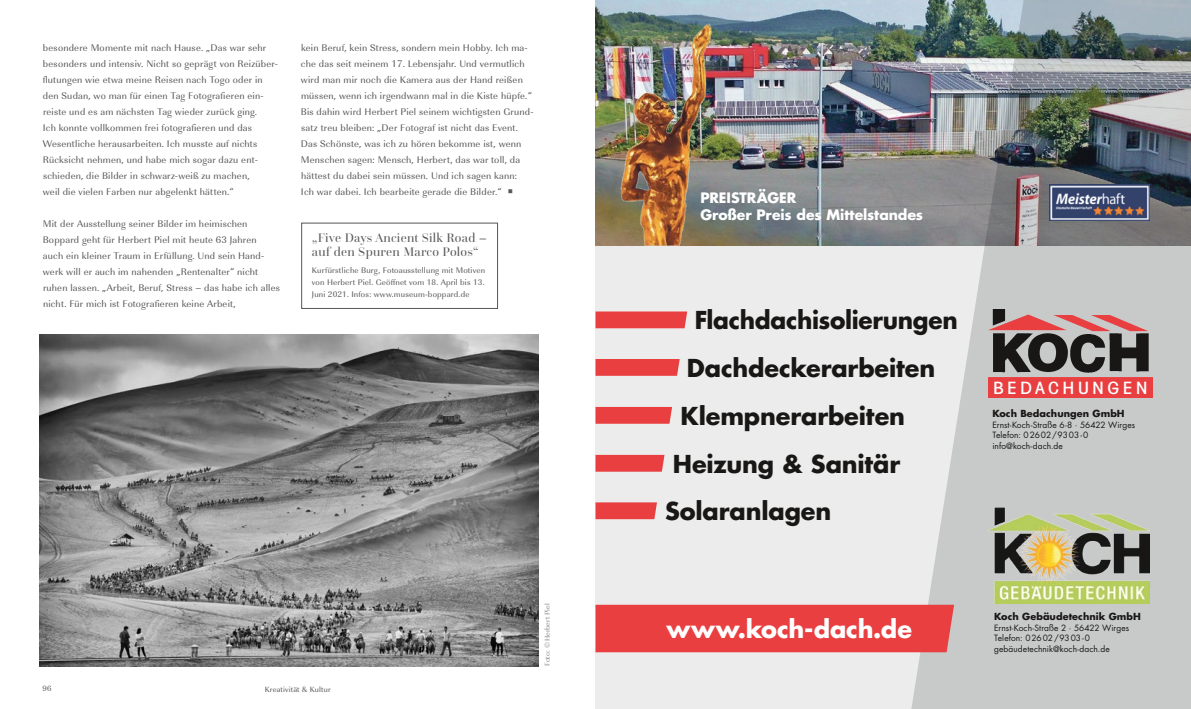
<style>
.page{position:relative;width:1191px;height:709px;background:#fff}
.page>*{position:absolute;margin:0;border:0;box-sizing:border-box;transform-origin:0 0}
.t1{font:24px "Futura LT Bold OV AOQKCY";letter-spacing:-.01em;color:#181716}
.t2{font:24px "Futura LT Bold OV AOQKCY";letter-spacing:-.005em;color:#fff}
.t3{font:17px "Avant Garde LT Cond Medium OV AOQKDA";letter-spacing:.17em;color:#fff;scale:1.15 1}
.t4{font:14px/16.8px "Futura LT Bold OV AOQKCY";color:#fff}
.t5{font:13px/14px "Questa Grande";letter-spacing:.02em;color:#565655}
.t6{font:10px/16px "Imperial URW";letter-spacing:.02em;color:#565655}
.t7{font:9.5px "Futura LT Bold OV AOQKCY";letter-spacing:.005em;color:#181716}
.t8{font:8.5px/12px "Imperial URW";letter-spacing:.02em;color:#565655;text-align:justify}
.t9{font:8.4px/10.5px "Futura LT";letter-spacing:.01em;color:#181716}
.t10{font:8px "Imperial URW";letter-spacing:.02em;color:#565655}
.t11{font:7.5px "Imperial URW";letter-spacing:.005em;color:#868786}
</style>
<div class="page">
<div style="left:595px;top:244px;width:596px;height:465px;background:#ececec"></div>
<img style="left:595px;top:0;width:315px;height:246px">
<img style="left:910px;top:0;width:281px;height:709px">
<img style="left:988px;top:309px;width:164px;height:89px">
<img style="left:987px;top:507px;width:162px;height:96px">
<img style="left:1049px;top:184px;width:100px;height:36px">
<img style="left:618px;top:23px;width:95px;height:223px">
<div style="left:595px;top:604px;width:359px;height:48px;background:#e93f40"></div>
<svg style="left:595px;top:311px;width:92px;height:17px;background:#e94647"></svg>
<svg style="left:595px;top:359px;width:84px;height:17px"></svg>
<svg style="left:595px;top:407px;width:77px;height:17px"></svg>
<svg style="left:595px;top:455px;width:69px;height:16px"></svg>
<svg style="left:595px;top:502px;width:62px;height:17px"></svg>
<img style="left:40px;top:334px;width:499px;height:332px">
<div style="left:301px;top:223px;width:197px;height:86px;border:1px solid #565655"></div>
<p class="t6" style="left:43px;top:39px;width:237px">besondere Momente mit nach Hause. „Das war sehr besonders und intensiv. Nicht so geprägt von Reizüber&shy;flutungen wie etwa meine Reisen nach Togo oder in den Sudan, wo man für einen Tag Fotografieren ein&shy;reiste und es am nächsten Tag wieder zurück ging.<br>Ich konnte vollkommen frei fotografieren und das Wesentliche herausarbeiten. Ich musste auf nichts Rücksicht nehmen, und habe mich sogar dazu ent&shy;schieden, die Bilder in schwarz-weiß zu machen,<br>weil die vielen Farben nur abgelenkt hätten.“</p>
<p class="t6" style="left:43px;top:215px;width:239px">Mit der Ausstellung seiner Bilder im heimischen Boppard geht für Herbert Piel mit heute 63 Jahren<br>auch ein kleiner Traum in Erfüllung. Und sein Hand&shy;werk will er auch im nahenden „Rentenalter“ nicht ruhen lassen. „Arbeit, Beruf, Stress – das habe ich alles nicht. Für mich ist Fotografieren keine Arbeit,</p>
<p class="t6" style="left:301px;top:39px;width:234px">kein Beruf, kein Stress, sondern mein Hobby. Ich ma&shy;che das seit meinem 17. Lebensjahr. Und vermutlich wird man mir noch die Kamera aus der Hand reißen müssen, wenn ich irgendwann mal in die Kiste hüpfe.“ Bis dahin wird Herbert Piel seinem wichtigsten Grund&shy;satz treu bleiben: „Der Fotograf ist nicht das Event.<br>Das Schönste, was ich zu hören bekomme ist, wenn Menschen sagen: Mensch, Herbert, das war toll, da hättest du dabei sein müssen. Und ich sagen kann:<br>Ich war dabei. Ich bearbeite gerade die Bilder.“ ▪</p>
<h3 class="t5" style="left:312px;top:230px;width:177px">„Five Days Ancient Silk Road – auf den Spuren Marco Polos“</h3>
<p class="t8" style="left:312px;top:264px;width:175px">Kurfürstliche Burg, Fotoausstellung mit Motiven von Herbert Piel. Geöffnet vom 18. April bis 13.<br>Juni 2021. Infos: www.museum-boppard.de</p>
<p class="t10" style="left:43px;top:683px;width:10px">96</p>
<p class="t10" style="left:265px;top:683px;width:67px">Kreativität &amp; Kultur</p>
<p class="t11" style="left:542px;top:666px;width:64px;rotate:-90deg">Foto: ©Herbert Piel</p>
<h3 class="t4" style="left:700px;top:189px;width:224px">PREISTRÄGER<br>Großer Preis des Mittelstandes</h3>
<h1 class="t1" style="left:695px;top:304px;width:264px">Flachdachisolierungen</h1>
<h1 class="t1" style="left:687px;top:352px;width:250px">Dachdeckerarbeiten</h1>
<h1 class="t1" style="left:680px;top:399px;width:226px">Klempnerarbeiten</h1>
<h1 class="t1" style="left:673px;top:448px;width:229px">Heizung &amp; Sanitär</h1>
<h1 class="t1" style="left:665px;top:495px;width:168px">Solaranlagen</h1>
<h1 class="t2" style="left:666px;top:613px;width:247px">www.koch-dach.de</h1>
<h2 class="t3" style="left:993px;top:377px;width:136px">BEDACHUNGEN</h2>
<p class="t7" style="left:992px;top:407px;width:134px">Koch Bedachungen GmbH</p>
<p class="t9" style="left:992px;top:419px;width:144px">Ernst-Koch-Straße 6-8 · 56422 Wirges<br>Telefon: 02602/9303-0 info@koch-dach.de</p>
<p class="t7" style="left:994px;top:610px;width:148px">Koch Gebäudetechnik GmbH</p>
<p class="t9" style="left:994px;top:622px;width:136px">Ernst-Koch-Straße 2 · 56422 Wirges<br>Telefon: 02602/9303-0 gebäudetechnik@koch-dach.de</p>
</div>
